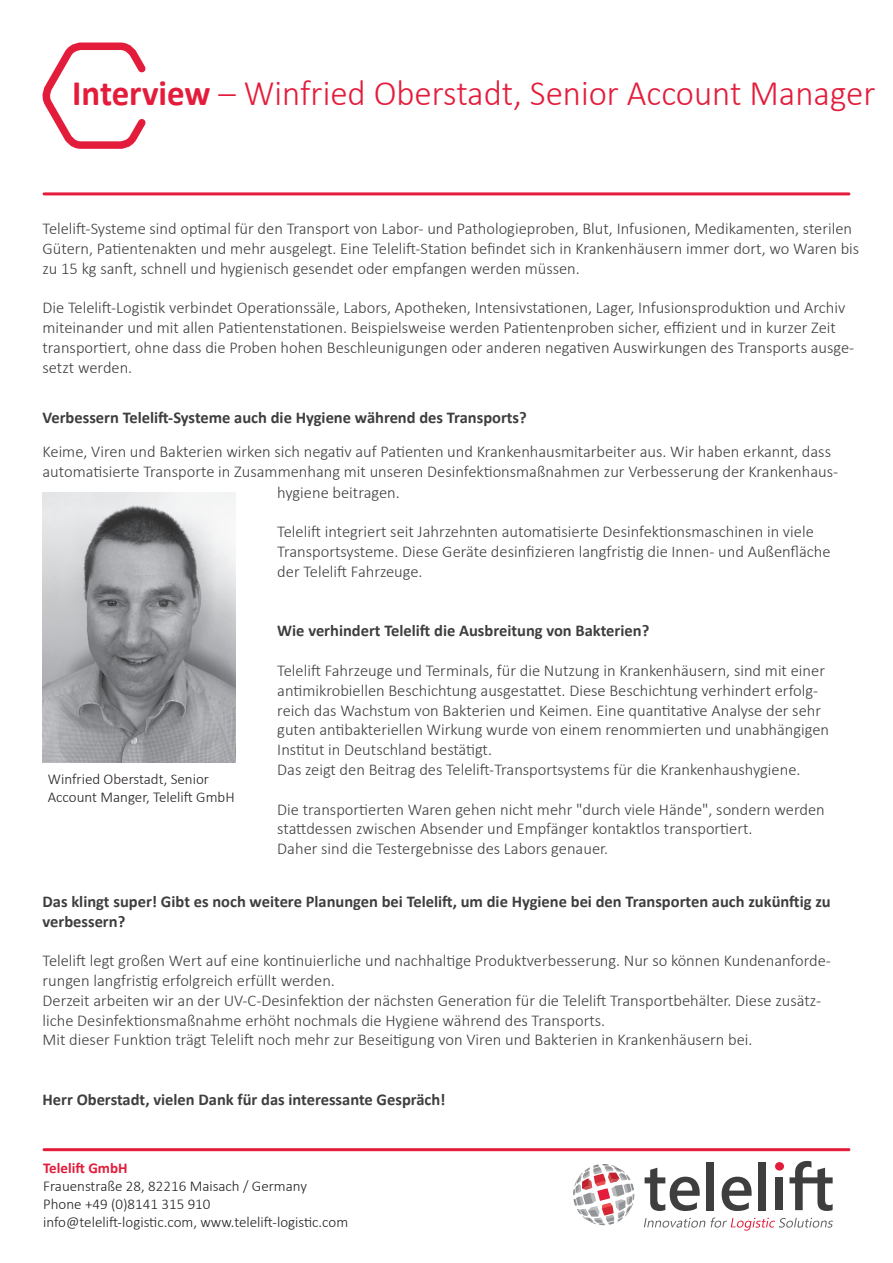
<style>
.page{position:relative;width:893px;height:1263px;background:#fff}
.page>*{position:absolute;margin:0;border:0;box-sizing:border-box;transform-origin:0 0}
.t1{font:300 36px "Calibri";color:#e41c3b}
.t2{font:300 16.5px/19.8px "Calibri";color:#3e3e3f}
.t3{font:700 16.5px/19.8px "Calibri";color:#3e3e3f}
.t4{font:300 15px/18px "Calibri";color:#231f20}
.t5{font:700 15px "Calibri";color:#e41c3b}
.s1{font-weight:700}
</style>
<div class="page">
<svg style="left:573px;top:1164px;width:61px;height:61px"></svg>
<div style="left:706px;top:1162px;width:8px;height:48px;background:#3e3e3f"></div>
<svg style="left:722px;top:1177px;width:30px;height:34px"></svg>
<svg style="left:645px;top:1168px;width:55px;height:43px"></svg>
<div style="left:759px;top:1162px;width:7px;height:48px;background:#3e3e3f"></div>
<svg style="left:775px;top:1161px;width:58px;height:50px"></svg>
<svg style="left:644px;top:1217px;width:189px;height:14px"></svg>
<hr style="left:44px;top:1148px;width:805px;height:3px;background:#e41c3b">
<hr style="left:44px;top:192px;width:805px;height:3px;background:#e41c3b">
<img style="left:43px;top:492px;width:192px;height:271px">
<svg style="left:42px;top:42px;width:104px;height:107px"></svg>
<h1 class="t1" style="left:72px;top:70px;width:805px"><span class="s1">Interview</span> – Winfried Oberstadt, Senior Account Manager</h1>
<p class="t2" style="left:43px;top:219px;width:818px">Telelift-Systeme sind optimal für den Transport von Labor- und Pathologieproben, Blut, Infusionen, Medikamenten, sterilen<br>Gütern, Patientenakten und mehr ausgelegt. Eine Telelift-Station befindet sich in Krankenhäusern immer dort, wo Waren bis zu 15 kg sanft, schnell und hygienisch gesendet oder empfangen werden müssen.</p>
<p class="t2" style="left:43px;top:298px;width:813px">Die Telelift-Logistik verbindet Operationssäle, Labors, Apotheken, Intensivstationen, Lager, Infusionsproduktion und Archiv miteinander und mit allen Patientenstationen. Beispielsweise werden Patientenproben sicher, effizient und in kurzer Zeit transportiert, ohne dass die Proben hohen Beschleunigungen oder anderen negativen Auswirkungen des Transports ausge&shy;setzt werden.</p>
<p class="t3" style="left:43px;top:407px;width:486px">Verbessern Telelift-Systeme auch die Hygiene während des Transports?</p>
<p class="t2" style="left:43px;top:442px;width:790px">Keime, Viren und Bakterien wirken sich negativ auf Patienten und Krankenhausmitarbeiter aus. Wir haben erkannt, dass</p>
<p class="t2" style="left:43px;top:462px;width:797px">automatisierte Transporte in Zusammenhang mit unseren Desinfektionsmaßnahmen zur Verbesserung der Krankenhaus-</p>
<p class="t2" style="left:277px;top:482px;width:124px">hygiene beitragen.</p>
<p class="t2" style="left:277px;top:522px;width:555px">Telelift integriert seit Jahrzehnten automatisierte Desinfektionsmaschinen in viele<br>Transportsysteme. Diese Geräte desinfizieren langfristig die Innen- und Außenfläche der Telelift Fahrzeuge.</p>
<p class="t3" style="left:277px;top:621px;width:373px">Wie verhindert Telelift die Ausbreitung von Bakterien?</p>
<p class="t2" style="left:277px;top:660px;width:553px">Telelift Fahrzeuge und Terminals, für die Nutzung in Krankenhäusern, sind mit einer antimikrobiellen Beschichtung ausgestattet. Diese Beschichtung verhindert erfolg&shy;reich das Wachstum von Bakterien und Keimen. Eine quantitative Analyse der sehr guten antibakteriellen Wirkung wurde von einem renommierten und unabhängigen Institut in Deutschland bestätigt.<br>Das zeigt den Beitrag des Telelift-Transportsystems für die Krankenhaushygiene.</p>
<p class="t2" style="left:277px;top:799px;width:549px">Die transportierten Waren gehen nicht mehr "durch viele Hände", sondern werden stattdessen zwischen Absender und Empfänger kontaktlos transportiert.<br>Daher sind die Testergebnisse des Labors genauer.</p>
<p class="t3" style="left:43px;top:891px;width:790px">Das klingt super! Gibt es noch weitere Planungen bei Telelift, um die Hygiene bei den Transporten auch zukünftig zu verbessern?</p>
<p class="t2" style="left:43px;top:951px;width:790px">Telelift legt großen Wert auf eine kontinuierliche und nachhaltige Produktverbesserung. Nur so können Kundenanforde&shy;rungen langfristig erfolgreich erfüllt werden.<br>Derzeit arbeiten wir an der UV-C-Desinfektion der nächsten Generation für die Telelift Transportbehälter. Diese zusätz&shy;liche Desinfektionsmaßnahme erhöht nochmals die Hygiene während des Transports.<br>Mit dieser Funktion trägt Telelift noch mehr zur Beseitigung von Viren und Bakterien in Krankenhäusern bei.</p>
<p class="t4" style="left:48px;top:770px;width:188px">Winfried Oberstadt, Senior<br>Account Manger, Telelift GmbH</p>
<p class="t3" style="left:43px;top:1089px;width:405px">Herr Oberstadt, vielen Dank für das interessante Gespräch!</p>
<p class="t5" style="left:43px;top:1157px;width:86px">Telelift GmbH</p>
<p class="t4" style="left:43px;top:1176px;width:307px">Frauenstraße 28, 82216 Maisach / Germany<br>Phone +49 (0)8141 315 910 info@telelift-logistic.com, www.telelift-logistic.com</p>
</div>
